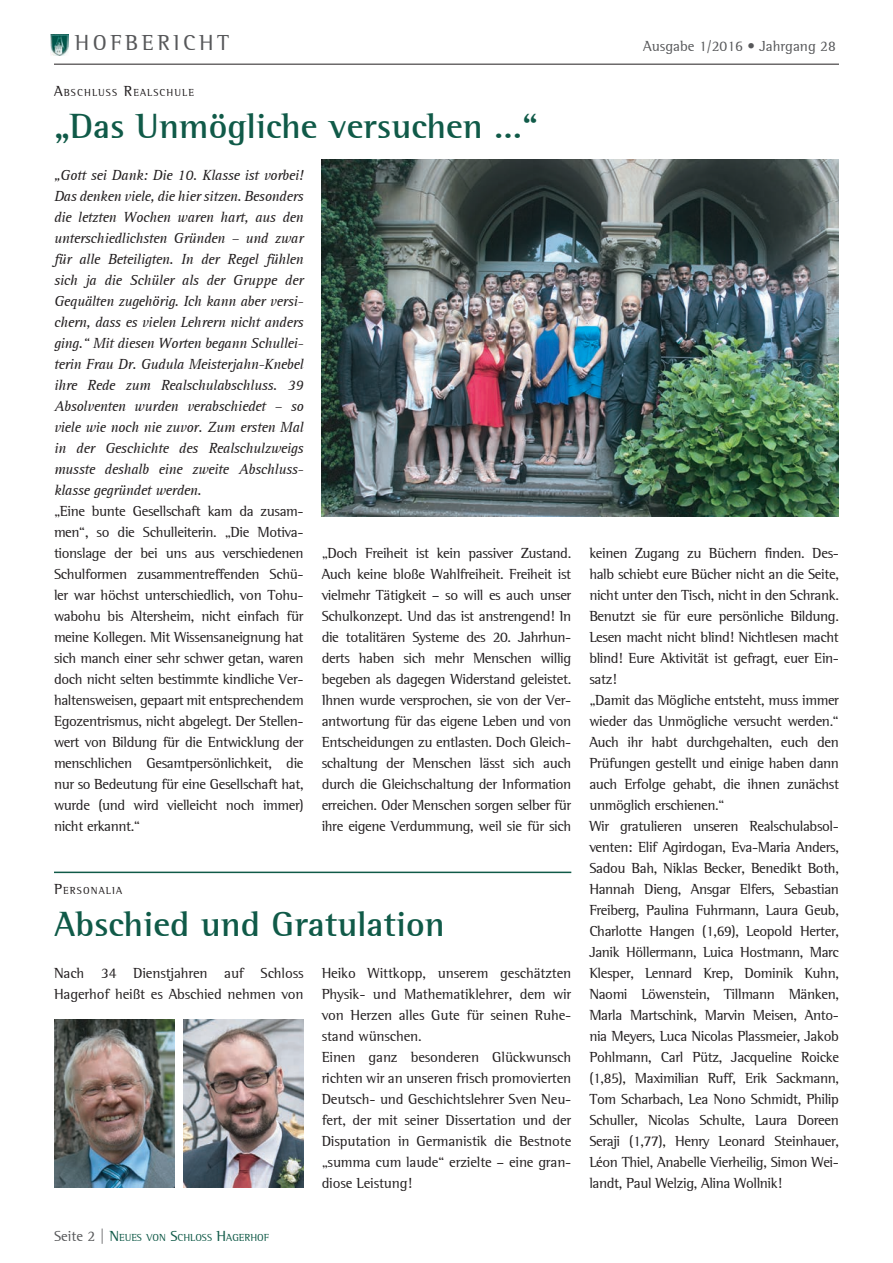
<style>
.page{position:relative;width:893px;height:1263px;background:#fff}
.page>*{position:absolute;margin:0;border:0;box-sizing:border-box;transform-origin:0 0}
.t1{font:700 36px "AT Rotis Semi Serif";color:#105a48}
.t2{font:22.35px "AT Rotis Semi Serif";letter-spacing:.16em;color:#57585a}
.t3{font:15px/21px "AT Rotis Semi Serif";letter-spacing:-.025em;color:#231f20}
.t4{font:italic 15px/21px "AT Rotis Serif";letter-spacing:-.025em;color:#231f20;text-align:justify}
.t5{font:15px "AT Rotis Semi Serif";color:#57585a}
.t6{font:10.5px "AT Rotis Semi Serif";color:#105a48}
.t7{font:10.5px "AT Rotis Semi Serif";letter-spacing:.105em;color:#231f20}
.s1{font-size:15px}
.s2{font-size:15px;color:#57585a}
</style>
<div class="page">
<hr style="left:54px;top:64px;width:785px;height:1px;background:#231f20">
<img style="left:51px;top:35px;width:17px;height:20px">
<hr style="left:54px;top:872px;width:517px;height:1px;background:#105a48">
<img style="left:322px;top:159px;width:517px;height:357px">
<img style="left:183px;top:1019px;width:121px;height:168px">
<img style="left:54px;top:1019px;width:120px;height:168px">
<h2 class="t2" style="left:75px;top:30px;width:156px">HOFBERICHT</h2>
<p class="t5" style="left:643px;top:38px;width:194px">Ausgabe 1/2016 • Jahrgang 28</p>
<p class="t7" style="left:54px;top:86px;width:142px"><span class="s1">A</span>BSCHLUSS <span class="s1">R</span>EALSCHULE</p>
<h1 class="t1" style="left:54px;top:104px;width:486px">„Das Unmögliche versuchen ...“</h1>
<p class="t4" style="left:54px;top:165px;width:251px">„Gott sei Dank: Die 10. Klasse ist vorbei!<br>Das denken viele, die hier sitzen. Besonders die letzten Wochen waren hart, aus den unterschiedlichsten Gründen – und zwar für alle Beteiligten. In der Regel fühlen sich ja die Schüler als der Gruppe der Gequälten zugehörig. Ich kann aber versi&shy;chern, dass es vielen Lehrern nicht anders ging.“ Mit diesen Worten begann Schullei&shy;terin Frau Dr. Gudula Meisterjahn-Knebel ihre Rede zum Realschulabschluss. 39<br>Absolventen wurden verabschiedet – so viele wie noch nie zuvor. Zum ersten Mal in der Geschichte des Realschulzweigs musste deshalb eine zweite Abschluss&shy;klasse gegründet werden.</p>
<p class="t3" style="left:54px;top:500px;width:251px;text-align:justify">„Eine bunte Gesellschaft kam da zusam&shy;men“, so die Schulleiterin. „Die Motiva&shy;tionslage der bei uns aus verschiedenen Schulformen zusammentreffenden Schü&shy;ler war höchst unterschiedlich, von Tohu&shy;wabohu bis Altersheim, nicht einfach für meine Kollegen. Mit Wissensaneignung hat sich manch einer sehr schwer getan, waren doch nicht selten bestimmte kindliche Ver&shy;haltensweisen, gepaart mit entsprechendem Egozentrismus, nicht abgelegt. Der Stellen&shy;wert von Bildung für die Entwicklung der menschlichen Gesamtpersönlichkeit, die nur so Bedeutung für eine Gesellschaft hat, wurde (und wird vielleicht noch immer) nicht erkannt.“</p>
<p class="t3" style="left:322px;top:542px;width:251px;text-align:justify">„Doch Freiheit ist kein passiver Zustand.<br>Auch keine bloße Wahlfreiheit. Freiheit ist vielmehr Tätigkeit – so will es auch unser Schulkonzept. Und das ist anstrengend! In die totalitären Systeme des 20. Jahrhun&shy;derts haben sich mehr Menschen willig begeben als dagegen Widerstand geleistet.<br>Ihnen wurde versprochen, sie von der Ver&shy;antwortung für das eigene Leben und von Entscheidungen zu entlasten. Doch Gleich&shy;schaltung der Menschen lässt sich auch durch die Gleichschaltung der Information erreichen. Oder Menschen sorgen selber für ihre eigene Verdummung, weil sie für sich</p>
<p class="t3" style="left:589px;top:542px;width:251px">keinen Zugang zu Büchern finden. Des&shy;halb schiebt eure Bücher nicht an die Seite, nicht unter den Tisch, nicht in den Schrank.<br>Benutzt sie für eure persönliche Bildung.<br>Lesen macht nicht blind! Nichtlesen macht blind! Eure Aktivität ist gefragt, euer Ein&shy;satz!<br>„Damit das Mögliche entsteht, muss immer wieder das Unmögliche versucht werden.“ Auch ihr habt durchgehalten, euch den Prüfungen gestellt und einige haben dann auch Erfolge gehabt, die ihnen zunächst unmöglich erschienen.“<br>Wir gratulieren unseren Realschulabsol&shy;venten: Elif Agirdogan, Eva-Maria Anders, Sadou Bah, Niklas Becker, Benedikt Both, Hannah Dieng, Ansgar Elfers, Sebastian Freiberg, Paulina Fuhrmann, Laura Geub, Charlotte Hangen (1,69), Leopold Herter, Janik Höllermann, Luica Hostmann, Marc Klesper, Lennard Krep, Dominik Kuhn, Naomi Löwenstein, Tillmann Mänken, Marla Martschink, Marvin Meisen, Anto&shy;nia Meyers, Luca Nicolas Plassmeier, Jakob Pohlmann, Carl Pütz, Jacqueline Roicke (1,85), Maximilian Ruff, Erik Sackmann, Tom Scharbach, Lea Nono Schmidt, Philip Schuller, Nicolas Schulte, Laura Doreen Seraji (1,77), Henry Leonard Steinhauer, Léon Thiel, Anabelle Vierheilig, Simon Wei&shy;landt, Paul Welzig, Alina Wollnik!</p>
<p class="t7" style="left:54px;top:884px;width:70px"><span class="s1">P</span>ERSONALIA</p>
<h1 class="t1" style="left:54px;top:902px;width:392px">Abschied und Gratulation</h1>
<p class="t3" style="left:322px;top:962px;width:251px">Heiko Wittkopp, unserem geschätzten Physik- und Mathematiklehrer, dem wir von Herzen alles Gute für seinen Ruhe&shy;stand wünschen.<br>Einen ganz besonderen Glückwunsch richten wir an unseren frisch promovierten Deutsch- und Geschichtslehrer Sven Neu&shy;fert, der mit seiner Dissertation und der Disputation in Germanistik die Bestnote „summa cum laude“ erzielte – eine gran&shy;diose Leistung!</p>
<p class="t3" style="left:54px;top:962px;width:251px">Nach 34 Dienstjahren auf Schloss<br>Hagerhof heißt es Abschied nehmen von</p>
<p class="t6" style="left:54px;top:1231px;width:217px"><span class="s2">Seite 2 |</span> <span class="s1">N</span>EUES VON <span class="s1">S</span>CHLOSS <span class="s1">H</span>AGERHOF</p>
</div>
